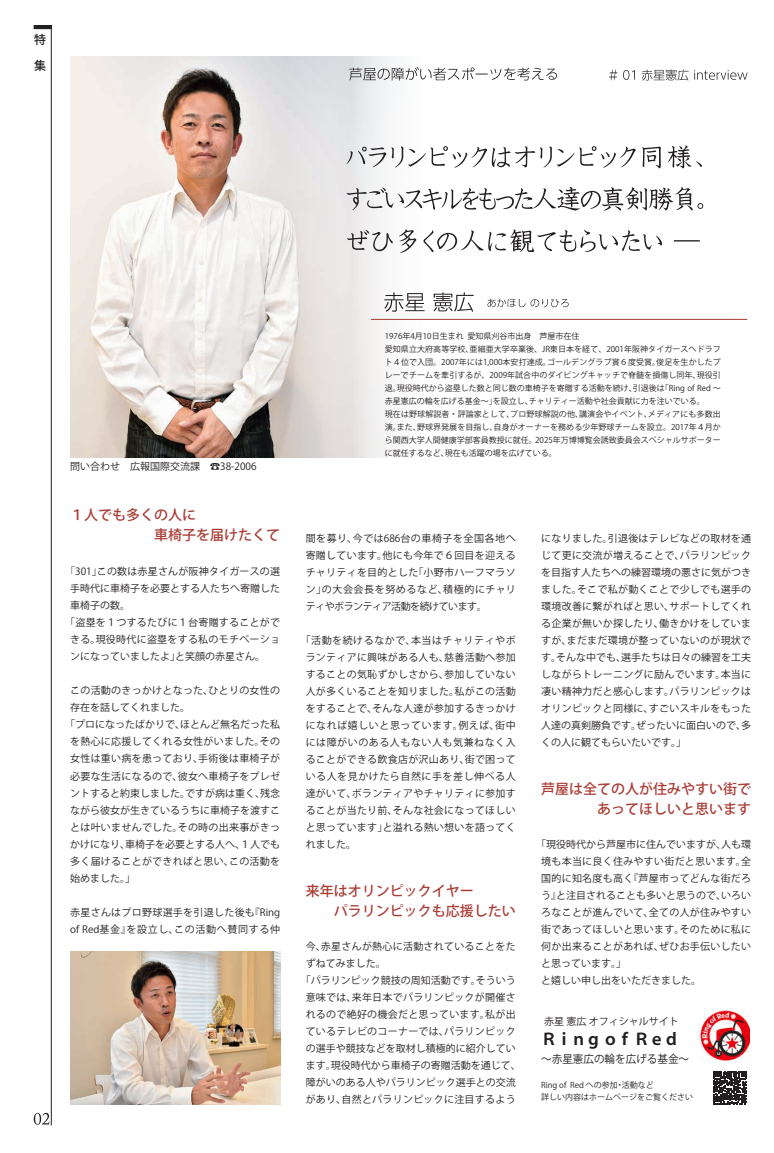
<style>
.page{position:relative;width:774px;height:1153px;background:#fff}
.page>*{position:absolute;margin:0;border:0;box-sizing:border-box;transform-origin:0 0}
.t1{font:700 16px "Koz Go Pro";letter-spacing:-.08em;color:#231f20}
.t2{font:500 14px/20px "Koz Go Pro";color:#aa3c36}
.t3{font:500 12px/26px "Koz Go Pro";color:#231f20}
.t4{font:11px "Koz Go Pro";color:#231f20;scale:.96 1}
.t5{font:10px/17px "Koz Go Pro";letter-spacing:.025em;color:#231f20;text-align:justify}
.t6{font:10px "Koz Go Pro";color:#231f20}
.t7{font:8px/13px "Koz Go Pro";color:#231f20}
.s1{font-weight:300}
</style>
<div class="page">
<div style="left:34px;top:25px;width:18px;height:4px;border:1px solid #231f20"></div>
<hr style="left:51px;top:27px;width:1px;height:1098px;background:#231f20">
<svg style="left:34px;top:1112px;width:16px;height:12px"></svg>
<img style="left:70px;top:57px;width:351px;height:401px">
<svg style="left:347px;top:229px;width:353px;height:24px"></svg>
<svg style="left:346px;top:187px;width:357px;height:24px"></svg>
<svg style="left:346px;top:145px;width:356px;height:23px"></svg>
<svg style="left:609px;top:70px;width:139px;height:11px"></svg>
<svg style="left:349px;top:67px;width:208px;height:14px"></svg>
<img style="left:70px;top:951px;width:210px;height:153px">
<img style="left:699px;top:1010px;width:51px;height:51px">
<svg style="left:384px;top:292px;width:90px;height:20px"></svg>
<hr style="left:371px;top:319px;width:376px;height:1px;background:#aa3c36">
<svg style="left:487px;top:299px;width:82px;height:8px"></svg>
<svg style="left:713px;top:1071px;width:34px;height:33px"></svg>
<p class="t3" style="left:34px;top:28px;width:13px">特集</p>
<p class="t6" style="left:70px;top:459px;width:188px">問い合わせ　広報国際交流課　☎38-2006</p>
<h2 class="t2" style="left:70px;top:505px;width:211px">１人でも多くの人に<br>　　　　　　車椅子を届けたくて</h2>
<p class="t5" style="left:65px;top:563px;width:216px"><span class="s1">「</span>301」この数は赤星さんが阪神タイガースの選</p>
<p class="t6" style="left:70px;top:582px;width:211px">手時代に車椅子を必要とする人たちへ寄贈した</p>
<p class="t5" style="left:70px;top:597px;width:61px">車椅子の数。</p>
<p class="t5" style="left:65px;top:614px;width:216px">「盗塁を１つするたびに１台寄贈することがで</p>
<p class="t5" style="left:70px;top:631px;width:211px">きる。現役時代に盗塁をする私のモチベーショ</p>
<p class="t6" style="left:70px;top:650px;width:196px">ンになっていましたよ」と笑顔の赤星さん。</p>
<p class="t5" style="left:70px;top:682px;width:211px">この活動のきっかけとなった、ひとりの女性の</p>
<p class="t6" style="left:70px;top:701px;width:121px">存在を話してくれました。</p>
<p class="t6" style="left:65px;top:718px;width:216px">「プロになったばかりで、ほとんど無名だった私</p>
<p class="t5" style="left:70px;top:733px;width:211px">を熱心に応援してくれる女性がいました。その</p>
<p class="t5" style="left:70px;top:750px;width:211px">女性は重い病を患っており、手術後は車椅子が</p>
<p class="t5" style="left:70px;top:767px;width:211px">必要な生活になるので、彼女へ車椅子をプレゼ</p>
<p class="t6" style="left:70px;top:786px;width:211px">ントすると約束しました。ですが病は重く、残念</p>
<p class="t6" style="left:70px;top:803px;width:211px">ながら彼女が生きているうちに車椅子を渡すこ</p>
<p class="t5" style="left:70px;top:818px;width:211px">とは叶いませんでした。その時の出来事がきっ</p>
<p class="t6" style="left:70px;top:837px;width:211px">かけになり、車椅子を必要とする人へ、１人でも</p>
<p class="t5" style="left:70px;top:852px;width:211px">多く届けることができればと思い、この活動を</p>
<p class="t5" style="left:70px;top:869px;width:66px">始めました。」</p>
<p class="t5" style="left:70px;top:903px;width:211px">赤星さんはプロ野球選手を引退した後も『Ring of Red基金』を設立し、この活動へ賛同する仲</p>
<p class="t7" style="left:385px;top:330px;width:338px">1976年4月10日生まれ 愛知県刈谷市出身　芦屋市在住<br>愛知県立大府高等学校、亜細亜大学卒業後、JR東日本を経て、2001年阪神タイガースへドラフト４位で入団。2007年には1,000本安打達成。ゴールデングラブ賞６度受賞。俊足を生かしたプレーでチームを牽引するが、2009年試合中のダイビングキャッチで脊髄を損傷し同年、現役引退。現役時代から盗塁した数と同じ数の車椅子を寄贈する活動を続け、引退後は「Ring of Red ～赤星憲広の輪を広げる基金～」を設立し、チャリティー活動や社会貢献に力を注いでいる。<br>現在は野球解説者・評論家として、プロ野球解説の他、講演会やイベント、メディアにも多数出演。また、野球界発展を目指し、自身がオーナーを務める少年野球チームを設立。2017年４月から関西大学人間健康学部客員教授に就任。2025年万博博覧会誘致委員会スペシャルサポーターに就任するなど、現在も活躍の場を広げている。</p>
<p class="t5" style="left:306px;top:530px;width:212px">間を募り、今では686台の車椅子を全国各地へ寄贈しています。他にも今年で６回目を迎えるチャリティを目的とした「小野市ハーフマラソン」の大会会長を努めるなど、積極的にチャリティやボランティア活動を続けています。</p>
<p class="t5" style="left:306px;top:632px;width:212px;text-indent:-5px">「活動を続けるなかで、本当はチャリティやボランティアに興味がある人も、慈善活動へ参加することの気恥ずかしさから、参加していない人が多くいることを知りました。私がこの活動をすることで、そんな人達が参加するきっかけになれば嬉しいと思っています。例えば、街中には障がいのある人もない人も気兼ねなく入ることができる飲食店が沢山あり、街で困っている人を見かけたら自然に手を差し伸べる人達がいて、ボランティアやチャリティに参加することが当たり前、そんな社会になってほしいと思っています」と溢れる熱い想いを語ってくれました。</p>
<h2 class="t2" style="left:306px;top:881px;width:211px">来年はオリンピックイヤー<br>　　パラリンピックも応援したい</h2>
<p class="t5" style="left:306px;top:938px;width:211px">今、赤星さんが熱心に活動されていることをた</p>
<p class="t6" style="left:306px;top:956px;width:81px">ずねてみました。</p>
<p class="t6" style="left:301px;top:973px;width:216px">「パラリンピック競技の周知活動です。そういう</p>
<p class="t5" style="left:306px;top:989px;width:211px">意味では、来年日本でパラリンピックが開催さ</p>
<p class="t5" style="left:306px;top:1006px;width:211px">れるので絶好の機会だと思っています。私が出</p>
<p class="t5" style="left:306px;top:1023px;width:211px">ているテレビのコーナーでは、パラリンピック</p>
<p class="t6" style="left:306px;top:1041px;width:211px">の選手や競技などを取材し積極的に紹介してい</p>
<p class="t6" style="left:306px;top:1058px;width:216px">ます。現役時代から車椅子の寄贈活動を通じて、</p>
<p class="t6" style="left:306px;top:1075px;width:211px">障がいのある人やパラリンピック選手との交流</p>
<p class="t5" style="left:306px;top:1091px;width:211px">があり、自然とパラリンピックに注目するよう</p>
<p class="t5" style="left:541px;top:530px;width:211px">になりました。引退後はテレビなどの取材を通じて更に交流が増えることで、パラリンピックを目指す人たちへの練習環境の悪さに気がつきました。そこで私が動くことで少しでも選手の環境改善に繋がればと思い、サポートしてくれる企業が無いか探したり、働きかけをしていますが、まだまだ環境が整っていないのが現状です。そんな中でも、選手たちは日々の練習を工夫しながらトレーニングに励んでいます。本当に凄い精神力だと感心します。パラリンピックはオリンピックと同様に、すごいスキルをもった人達の真剣勝負です。ぜったいに面白いので、多くの人に観てもらいたいです。」</p>
<h2 class="t2" style="left:541px;top:779px;width:211px">芦屋は全ての人が住みやすい街で　　　　あってほしいと思います</h2>
<p class="t5" style="left:541px;top:836px;width:211px;text-align:left;text-indent:-5px">「現役時代から芦屋市に住んでいますが、人も環境も本当に良く住みやすい街だと思います。全国的に知名度も高く『芦屋市ってどんな街だろう』と注目されることも多いと思うので、いろいろなことが進んでいて、全ての人が住みやすい街であってほしいと思います。そのために私に何か出来ることがあれば、ぜひお手伝いしたいと思っています。」<br>と嬉しい申し出をいただきました。</p>
<p class="t6" style="left:544px;top:1015px;width:136px">赤星 憲広 オフィシャルサイト</p>
<h1 class="t1" style="left:541px;top:1028px;width:140px">Ｒｉｎｇ ｏｆ Ｒｅｄ</h1>
<p class="t4" style="left:541px;top:1051px;width:155px">～赤星憲広の輪を広げる基金～</p>
<p class="t7" style="left:541px;top:1078px;width:153px;line-height:12px">Ring of Red への参加・活動など<br>詳しい内容はホームページをご覧ください</p>
</div>
